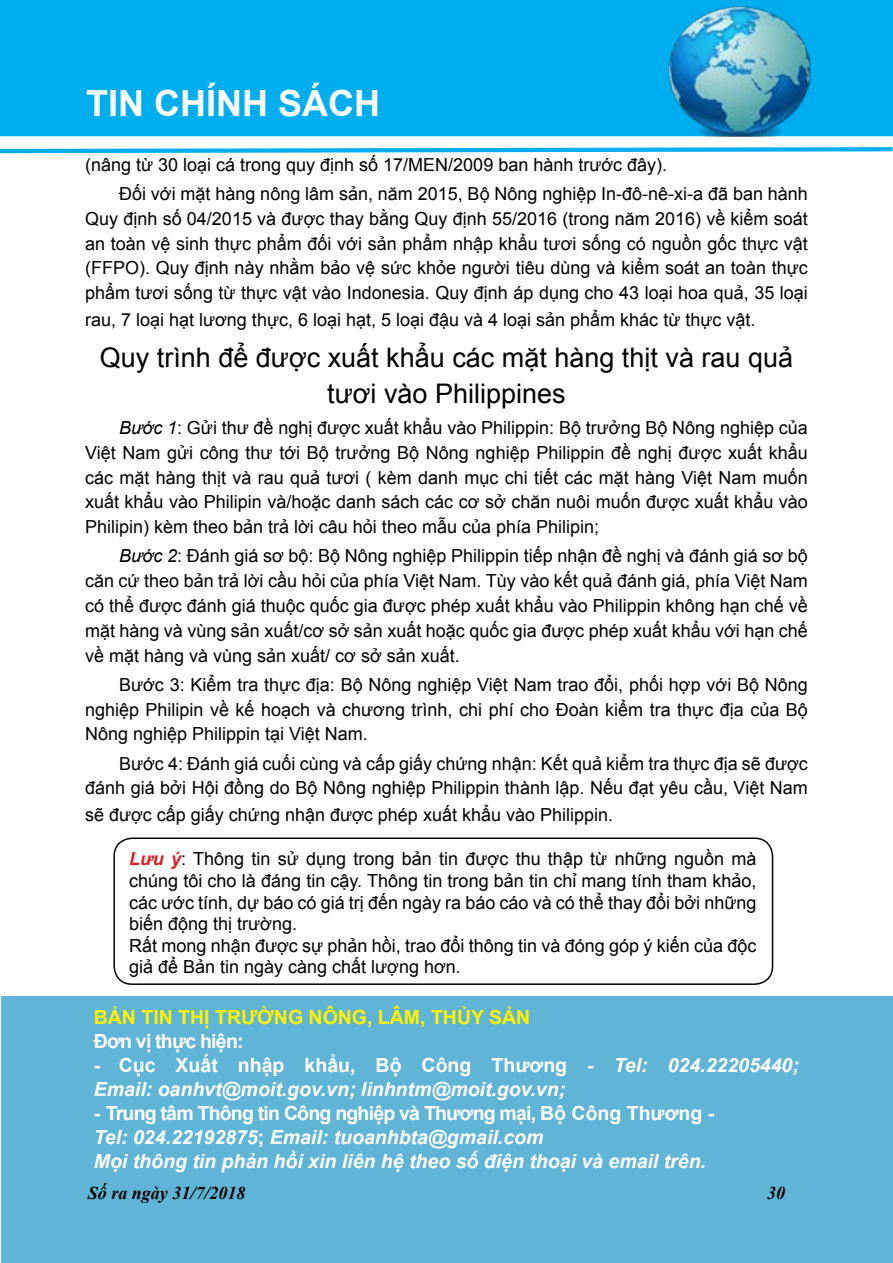
<style>
.page{position:relative;width:893px;height:1263px;background:#fff}
.page>*{position:absolute;margin:0;border:0;box-sizing:border-box;transform-origin:0 0}
.t1{font:700 36px "Arial";color:#fff}
.t2{font:27px/36px "Arial";color:#000;text-align:center}
.t3{font:italic 700 19.5px/24px "Arial";color:#fff}
.t4{font:700 19.5px "Arial";color:#fff200}
.t5{font:700 19.5px "Arial";letter-spacing:-.04em;color:#fff}
.t6{font:18px/24.8px "Arial";color:#000;text-align:justify}
.t7{font:italic 700 18px "Times New Roman";color:#000}
.t8{font:italic 700 16.5px "Arial";color:#000}
.s1{font-style:italic}
.s2{font-weight:700;font-style:italic;color:#d2232a}
.s3{font-style:normal}
</style>
<div class="page">
<div style="left:0;top:0;width:893px;height:136px;background:#00aeef"></div>
<img style="left:661px;top:6px;width:150px;height:131px">
<svg style="left:0;top:147px;width:893px;height:7px"></svg>
<div style="left:1px;top:997px;width:892px;height:266px;background:#60b5d7"></div>
<div style="left:113px;top:837px;width:660px;height:148px;border:2px solid #000;border-radius:18px"></div>
<h1 class="t1" style="left:86px;top:79px;width:295px">TIN CHÍNH SÁCH</h1>
<p class="t6" style="left:119px;top:150px;width:690px;line-height:29.2px;text-indent:-34px">(nâng từ 30 loại cá trong quy định số 17/MEN/2009 ban hành trước đây).<br>Đối với mặt hàng nông lâm sản, năm 2015, Bộ Nông nghiệp In-đô-nê-xi-a đã ban hành</p>
<p class="t6" style="left:85px;top:206px;width:724px">Quy định số 04/2015 và được thay bằng Quy định 55/2016 (trong năm 2016) về kiểm soát an toàn vệ sinh thực phẩm đối với sản phẩm nhập khẩu tươi sống có nguồn gốc thực vật (FFPO). Quy định này nhằm bảo vệ sức khỏe người tiêu dùng và kiểm soát an toàn thực phẩm tươi sống từ thực vật vào Indonesia. Quy định áp dụng cho 43 loại hoa quả, 35 loại</p>
<p class="t6" style="left:85px;top:308px;width:672px">rau, 7 loại hạt lương thực, 6 loại hạt, 5 loại đậu và 4 loại sản phẩm khác từ thực vật.</p>
<h2 class="t2" style="left:100px;top:339px;width:695px">Quy trình để được xuất khẩu các mặt hàng thịt và rau quả tươi vào Philippines</h2>
<p class="t6" style="left:85px;top:416px;width:724px;text-indent:34px"><span class="s1">Bước 1</span>: Gửi thư đề nghị được xuất khẩu vào Philippin: Bộ trưởng Bộ Nông nghiệp của Việt Nam gửi công thư tới Bộ trưởng Bộ Nông nghiệp Philippin đề nghị được xuất khẩu các mặt hàng thịt và rau quả tươi ( kèm danh mục chi tiết các mặt hàng Việt Nam muốn xuất khẩu vào Philipin và/hoặc danh sách các cơ sở chăn nuôi muốn được xuất khẩu vào Philipin) kèm theo bản trả lời câu hỏi theo mẫu của phía Philipin;</p>
<p class="t6" style="left:85px;top:544px;width:724px;text-indent:34px"><span class="s1">Bước 2</span>: Đánh giá sơ bộ: Bộ Nông nghiệp Philippin tiếp nhận đề nghị và đánh giá sơ bộ căn cứ theo bản trả lời cầu hỏi của phía Việt Nam. Tùy vào kết quả đánh giá, phía Việt Nam có thể được đánh giá thuộc quốc gia được phép xuất khẩu vào Philippin không hạn chế về mặt hàng và vùng sản xuất/cơ sở sản xuất hoặc quốc gia được phép xuất khẩu với hạn chế về mặt hàng và vùng sản xuất/ cơ sở sản xuất.</p>
<p class="t6" style="left:85px;top:672px;width:724px;text-indent:34px">Bước 3: Kiểm tra thực địa: Bộ Nông nghiệp Việt Nam trao đổi, phối hợp với Bộ Nông nghiệp Philipin về kế hoạch và chương trình, chi phí cho Đoàn kiểm tra thực địa của Bộ Nông nghiệp Philippin tại Việt Nam.</p>
<p class="t6" style="left:85px;top:751px;width:724px;text-align:right">Bước 4: Đánh giá cuối cùng và cấp giấy chứng nhận: Kết quả kiểm tra thực địa sẽ được đánh giá bởi Hội đồng do Bộ Nông nghiệp Philippin thành lập. Nếu đạt yêu cầu, Việt Nam</p>
<p class="t6" style="left:85px;top:803px;width:530px">sẽ được cấp giấy chứng nhận được phép xuất khẩu vào Philippin.</p>
<p class="t6" style="left:129px;top:848px;width:629px;line-height:21.6px;text-align:left"><span class="s2">Lưu ý</span>: Thông tin sử dụng trong bản tin được thu thập từ những nguồn mà chúng tôi cho là đáng tin cậy. Thông tin trong bản tin chỉ mang tính tham khảo, các ước tính, dự báo có giá trị đến ngày ra báo cáo và có thể thay đổi bởi những biến động thị trường.<br>Rất mong nhận được sự phản hồi, trao đổi thông tin và đóng góp ý kiến của độc giả để Bản tin ngày càng chất lượng hơn.</p>
<p class="t4" style="left:94px;top:1004px;width:438px">BẢN TIN THỊ TRƯỜNG NÔNG, LÂM, THỦY SẢN</p>
<p class="t5" style="left:94px;top:1028px;width:151px">Đơn vị thực hiện:</p>
<p class="t3" style="left:94px;top:1053px;width:707px"><span class="s3">- Cục Xuất nhập khẩu, Bộ Công Thương -</span> Tel: 024.22205440;<br>Email: oanhvt@moit.gov.vn; linhntm@moit.gov.vn;</p>
<p class="t3" style="left:94px;top:1101px;width:622px"><span class="s3">- Trung tâm Thông tin Công nghiệp và Thương mại, Bộ Công Thương -<br></span>Tel: 024.22192875<span class="s3">;</span> Email: tuoanhbta@gmail.com<br>Mọi thông tin phản hồi xin liên hệ theo số điện thoại và email trên.</p>
<p class="t8" style="left:88px;top:1178px;width:164px">Số ra ngày 22/8/2018</p>
<p class="t8" style="left:781px;top:1178px;width:20px">30</p>
<p class="t7" style="left:88px;top:1180px;width:159px">Số ra ngày 31/7/2018</p>
<p class="t7" style="left:767px;top:1180px;width:19px">30</p>
</div>
